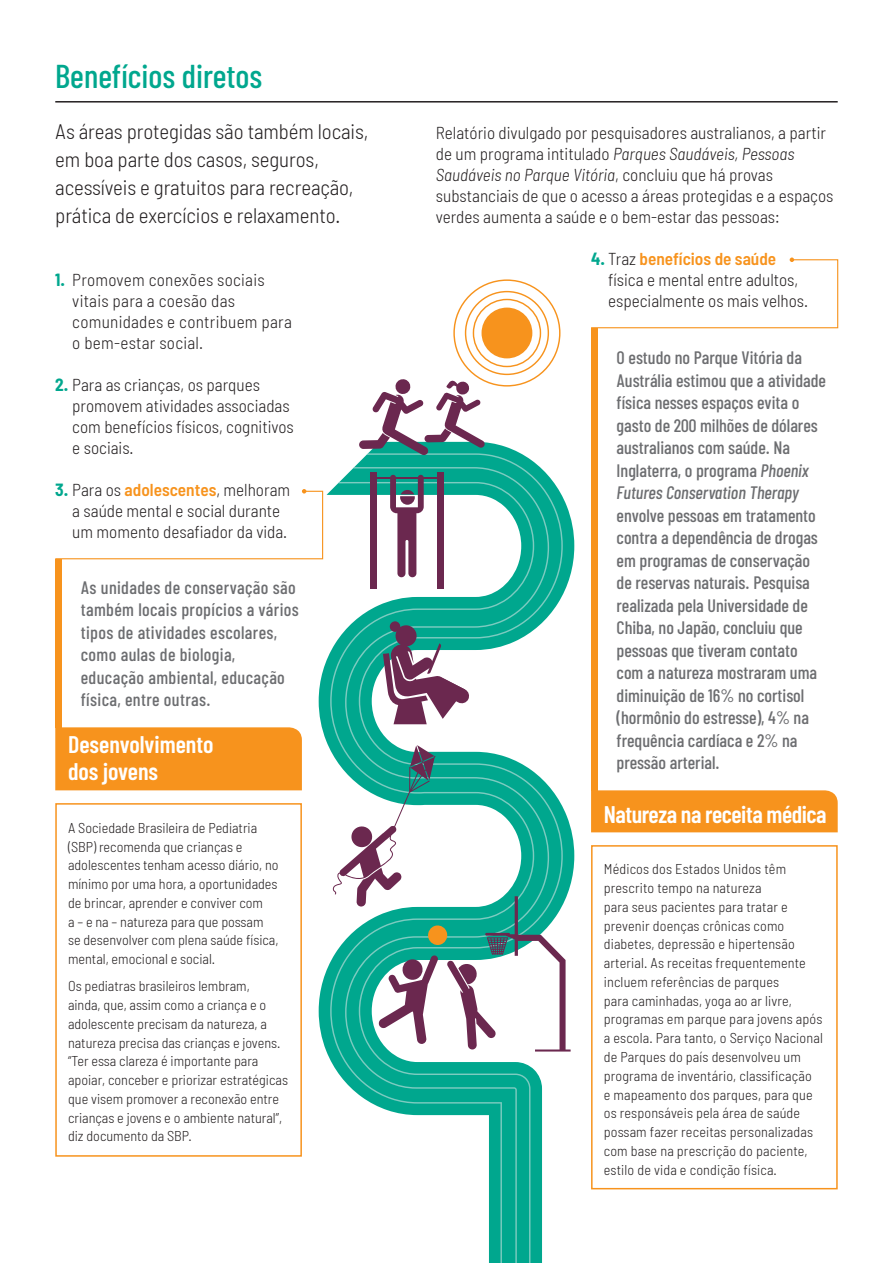
<style>
.page{position:relative;width:893px;height:1263px;background:#fff}
.page>*{position:absolute;margin:0;border:0;box-sizing:border-box;transform-origin:0 0}
.t1{font:500 33px "Barlow Condensed";color:#00a78e}
.t2{font:600 24px/27px "Barlow Condensed";letter-spacing:-.015em;color:#fff}
.t3{font:300 semi-condensed 21px/28px "Barlow";letter-spacing:-.005em;color:#231f20}
.t4{font:500 18px/22.5px "Barlow Condensed";color:#6c6d70}
.t5{font:500 18px/22.5px "Barlow Condensed";letter-spacing:.02em;color:#6c6d70}
.t6{font:300 semi-condensed 17.25px/21px "Barlow";color:#231f20}
.t7{font:300 semi-condensed 14.25px/18.8px "Barlow";color:#231f20}
.s1{font-weight:700;color:#00a78e}
.s2{font-weight:600;color:#f7931d}
.s3{font-style:italic}
</style>
<div class="page">
<div style="left:591px;top:790px;width:247px;height:42px;background:#f7931d"></div>
<div style="left:55px;top:803px;width:247px;height:354px;border:2px solid #f7931d"></div>
<hr style="left:55px;top:101px;width:783px;height:2px;background:#231f20">
<div style="left:55px;top:727px;width:247px;height:63px;background:#f7931d"></div>
<div style="left:591px;top:845px;width:247px;height:344px;border:2px solid #f7931d"></div>
<div style="left:55px;top:559px;width:7px;height:168px;background:#f7931d"></div>
<div style="left:591px;top:328px;width:6px;height:462px;background:#f7931d"></div>
<svg style="left:55px;top:489px;width:264px;height:71px"></svg>
<svg style="left:591px;top:258px;width:248px;height:71px"></svg>
<svg style="left:319px;top:442px;width:255px;height:617px"></svg>
<svg style="left:330px;top:482px;width:15px;height:600px"></svg>
<svg style="left:359px;top:453px;width:204px;height:606px;fill:#00a78e"></svg>
<svg style="left:345px;top:467px;width:204px;height:796px"></svg>
<svg style="left:333px;top:745px;width:238px;height:306px"></svg>
<svg style="left:359px;top:377px;width:126px;height:79px"></svg>
<svg style="left:390px;top:475px;width:34px;height:102px"></svg>
<hr style="left:374px;top:477px;width:68px;height:1px;background:#6b284f">
<div style="left:370px;top:472px;width:6px;height:116px;background:#6b284f"></div>
<div style="left:437px;top:472px;width:7px;height:116px;background:#6b284f"></div>
<svg style="left:389px;top:621px;width:12px;height:11px"></svg>
<svg style="left:383px;top:625px;width:87px;height:99px"></svg>
<div style="left:481px;top:308px;width:51px;height:50px;background:#f7931d;border-radius:50%"></div>
<div style="left:473px;top:299px;width:68px;height:68px;border:1px solid #f7931d;border-radius:50%"></div>
<h1 class="t1" style="left:55px;top:56px;width:209px">Benefícios diretos</h1>
<h3 class="t3" style="left:55px;top:117px;width:315px">As áreas protegidas são também locais, em boa parte dos casos, seguros, acessíveis e gratuitos para recreação, prática de exercícios e relaxamento.</h3>
<p class="t6" style="left:72px;top:269px;width:221px;text-indent:-17px"><span class="s1">1.</span> Promovem conexões sociais vitais para a coesão das comunidades e contribuem para o bem-estar social.</p>
<p class="t6" style="left:72px;top:374px;width:223px;text-indent:-17px"><span class="s1">2.</span> Para as crianças, os parques promovem atividades associadas com benefícios físicos, cognitivos e sociais.</p>
<p class="t6" style="left:72px;top:479px;width:219px;text-indent:-17px"><span class="s1">3.</span> Para os <span class="s2">adolescentes</span>, melhoram a saúde mental e social durante um momento desafiador da vida.</p>
<p class="t5" style="left:81px;top:576px;width:220px">As unidades de conservação são também locais propícios a vários tipos de atividades escolares, como aulas de biologia, educação ambiental, educação física, entre outras.</p>
<h2 class="t2" style="left:68px;top:730px;width:147px">Desenvolvimento dos jovens</h2>
<p class="t7" style="left:68px;top:818px;width:212px">A Sociedade Brasileira de Pediatria (SBP) recomenda que crianças e adolescentes tenham acesso diário, no mínimo por uma hora, a oportunidades de brincar, aprender e conviver com<br>a – e na – natureza para que possam se desenvolver com plena saúde física, mental, emocional e social.</p>
<p class="t7" style="left:68px;top:976px;width:221px">Os pediatras brasileiros lembram,<br>ainda, que, assim como a criança e o adolescente precisam da natureza, a natureza precisa das crianças e jovens. “Ter essa clareza é importante para apoiar, conceber e priorizar estratégicas que visem promover a reconexão entre crianças e jovens e o ambiente natural”, diz documento da SBP.</p>
<p class="t6" style="left:436px;top:122px;width:399px">Relatório divulgado por pesquisadores australianos, a partir de um programa intitulado <span class="s3">Parques Saudáveis, Pessoas Saudáveis no Parque Vitória</span>, concluiu que há provas substanciais de que o acesso a áreas protegidas e a espaços verdes aumenta a saúde e o bem-estar das pessoas:</p>
<p class="t6" style="left:608px;top:248px;width:202px;text-indent:-17px"><span class="s1">4.</span> Traz <span class="s2">benefícios de saúde </span>física e mental entre adultos, especialmente os mais velhos.</p>
<p class="t4" style="left:617px;top:346px;width:211px">O estudo no Parque Vitória da<br>Austrália estimou que a atividade física nesses espaços evita o gasto de 200 milhões de dólares australianos com saúde. Na<br>Inglaterra, o programa <span class="s3">Phoenix<br>Futures Conservation Therapy</span></p>
<p class="t4" style="left:617px;top:504px;width:203px">envolve pessoas em tratamento contra a dependência de drogas em programas de conservação de reservas naturais. Pesquisa realizada pela Universidade de<br>Chiba, no Japão, concluiu que pessoas que tiveram contato com a natureza mostraram uma diminuição de 16% no cortisol (hormônio do estresse), 4% na frequência cardíaca e 2% na pressão arterial.</p>
<h2 class="t2" style="left:604px;top:801px;width:224px">Natureza na receita médica</h2>
<p class="t7" style="left:604px;top:859px;width:221px">Médicos dos Estados Unidos têm prescrito tempo na natureza<br>para seus pacientes para tratar e prevenir doenças crônicas como diabetes, depressão e hipertensão arterial. As receitas frequentemente incluem referências de parques<br>para caminhadas, yoga ao ar livre, programas em parque para jovens após a escola. Para tanto, o Serviço Nacional de Parques do país desenvolveu um programa de inventário, classificação<br>e mapeamento dos parques, para que os responsáveis pela área de saúde possam fazer receitas personalizadas com base na prescrição do paciente, estilo de vida e condição física.</p>
</div>
